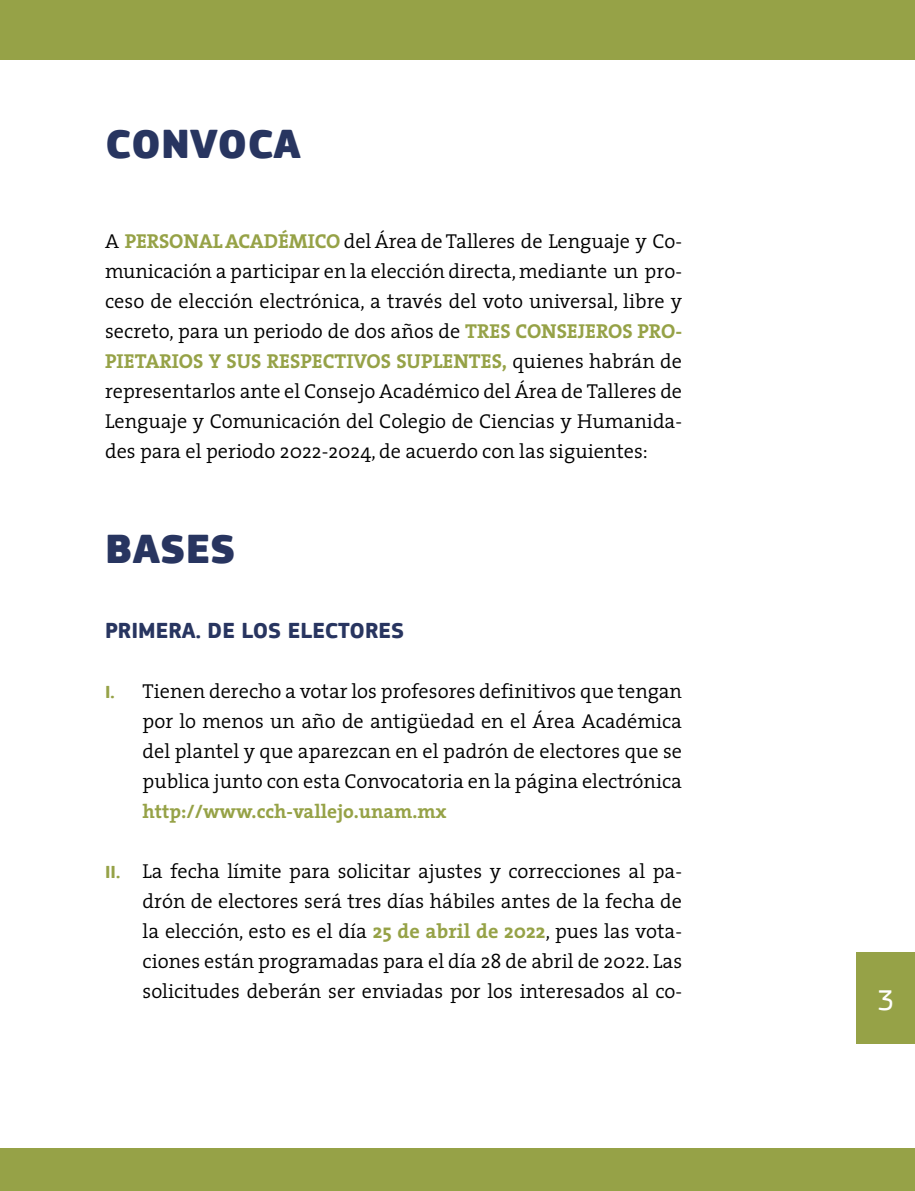
<style>
.page{position:relative;width:915px;height:1191px;background:#fff}
.page>*{position:absolute;margin:0;border:0;box-sizing:border-box;transform-origin:0 0}
.t1{font:900 42px "PF Square Sans Pro";color:#283560}
.t2{font:30px "PF Square Sans Pro";color:#fff}
.t3{font:700 22.5px "PF Square Sans Pro";color:#283560}
.t4{font:300 20.25px/30px "The Serif";color:#000;text-align:justify}
.t5{font:700 19.5px "The Serif";color:#96a247}
.s1{font-weight:700;color:#96a247}
.s2{font-family:"PF Square Sans Pro";font-weight:700;font-size:18px;color:#96a247}
</style>
<div class="page">
<div style="left:856px;top:952px;width:58px;height:92px;background:#96a247"></div>
<div style="left:0;top:0;width:914px;height:60px;background:#96a247"></div>
<div style="left:0;top:1147px;width:914px;height:44px;background:#96a247"></div>
<h1 class="t1" style="left:105px;top:117px;width:197px">CONVOCA</h1>
<p class="t4" style="left:105px;top:225px;width:578px">A <span class="s1">PERSONAL ACADÉMICO</span> del Área de Talleres de Lenguaje y Co&shy;municación a participar en la elección directa, mediante un pro&shy;ceso de elección electrónica, a través del voto universal, libre y secreto, para un periodo de dos años de <span class="s1">TRES CONSEJEROS PRO-PIETARIOS Y SUS RESPECTIVOS SUPLENTES,</span> quienes habrán de representarlos ante el Consejo Académico del Área de Talleres de Lenguaje y Comunicación del Colegio de Ciencias y Humanida&shy;des para el periodo 2022-2024, de acuerdo con las siguientes:</p>
<h1 class="t1" style="left:105px;top:522px;width:132px">BASES</h1>
<p class="t3" style="left:105px;top:617px;width:300px">PRIMERA. DE LOS ELECTORES</p>
<p class="t4" style="left:142px;top:675px;width:541px;text-indent:-37px"><span class="s2">I.</span> Tienen derecho a votar los profesores definitivos que tengan por lo menos un año de antigüedad en el Área Académica del plantel y que aparezcan en el padrón de electores que se publica junto con esta Convocatoria en la página electrónica</p>
<p class="t5" style="left:142px;top:795px;width:305px">http://www.cch-vallejo.unam.mx</p>
<p class="t4" style="left:142px;top:855px;width:541px;text-indent:-37px"><span class="s2">II.</span> La fecha límite para solicitar ajustes y correcciones al pa&shy;drón de electores será tres días hábiles antes de la fecha de la elección, esto es el día <span class="s1">25 de abril de 2022</span>, pues las vota&shy;ciones están programadas para el día 28 de abril de 2022. Las solicitudes deberán ser enviadas por los interesados al co-</p>
<h2 class="t2" style="left:877px;top:982px;width:18px">3</h2>
</div>
